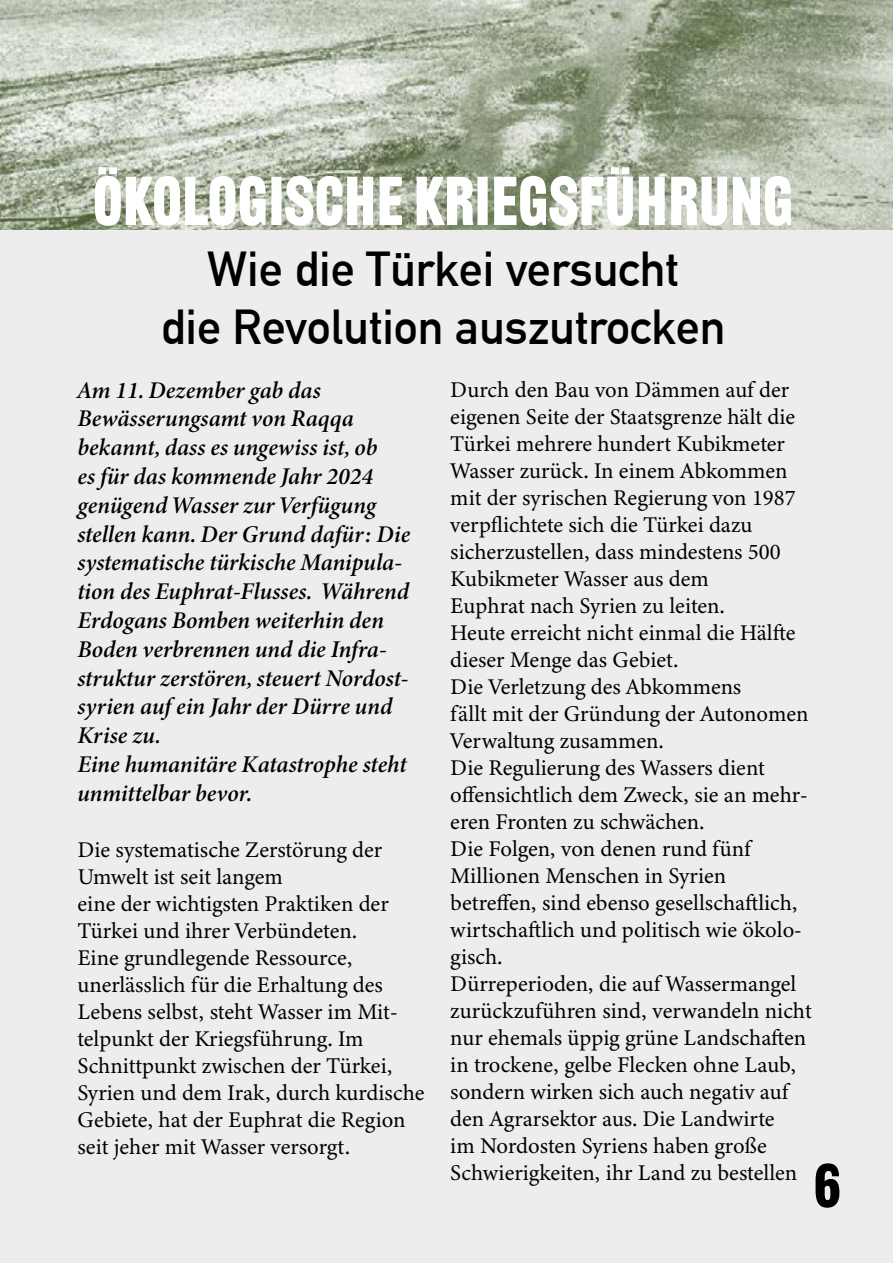
<style>
.page{position:relative;width:893px;height:1263px;background:#ededed}
.page>*{position:absolute;margin:0;border:0;box-sizing:border-box;transform-origin:0 0}
.t1{font:67.5px "Railroad Gothic ATF";color:#fff}
.t2{font:60px "Railroad Gothic ATF";color:#000}
.t3{font:700 48px/57.6px "DIN Alternate";color:#000;text-align:center}
.t4{font:italic 24px/28.8px "Minion Variable Concept";color:#000}
.t5{font:22.5px/27px "Minion Variable Concept";color:#000}
</style>
<div class="page">
<img style="left:0;top:0;width:893px;height:230px">
<h1 class="t1" style="left:93px;top:161px;width:702px">ÖKOLOGISCHE KRIEGSFÜHRUNG</h1>
<h3 class="t3" style="left:161px;top:237px;width:566px">Wie die Türkei versucht<br>die Revolution auszutrocken</h3>
<p class="t4" style="left:77px;top:375px;width:334px">Am 11. Dezember gab das<br>Bewässerungsamt von Raqqa bekannt, dass es ungewiss ist, ob<br>es für das kommende Jahr 2024 genügend Wasser zur Verfügung stellen kann. Der Grund dafür: Die systematische türkische Manipula&shy;tion des Euphrat-Flusses. Während<br>Erdogans Bomben weiterhin den<br>Boden verbrennen und die Infra&shy;struktur zerstören, steuert Nordost&shy;syrien auf ein Jahr der Dürre und<br>Krise zu.<br>Eine humanitäre Katastrophe steht unmittelbar bevor.</p>
<p class="t5" style="left:77px;top:836px;width:349px">Die systematische Zerstörung der<br>Umwelt ist seit langem<br>eine der wichtigsten Praktiken der<br>Türkei und ihrer Verbündeten.<br>Eine grundlegende Ressource, unerlässlich für die Erhaltung des<br>Lebens selbst, steht Wasser im Mit&shy;telpunkt der Kriegsführung. Im<br>Schnittpunkt zwischen der Türkei,<br>Syrien und dem Irak, durch kurdische<br>Gebiete, hat der Euphrat die Region seit jeher mit Wasser versorgt.</p>
<p class="t5" style="left:450px;top:376px;width:363px">Durch den Bau von Dämmen auf der eigenen Seite der Staatsgrenze hält die Türkei mehrere hundert Kubikmeter Wasser zurück. In einem Abkommen mit der syrischen Regierung von 1987 verpflichtete sich die Türkei dazu sicherzustellen, dass mindestens 500<br>Kubikmeter Wasser aus dem<br>Euphrat nach Syrien zu leiten.<br>Heute erreicht nicht einmal die Hälfte dieser Menge das Gebiet.<br>Die Verletzung des Abkommens<br>fällt mit der Gründung der Autonomen Verwaltung zusammen.<br>Die Regulierung des Wassers dient offensichtlich dem Zweck, sie an mehr&shy;eren Fronten zu schwächen.<br>Die Folgen, von denen rund fünf Millionen Menschen in Syrien betreffen, sind ebenso gesellschaftlich, wirtschaftlich und politisch wie ökolo&shy;gisch.<br>Dürreperioden, die auf Wassermangel zurückzuführen sind, verwandeln nicht nur ehemals üppig grüne Landschaften in trockene, gelbe Flecken ohne Laub, sondern wirken sich auch negativ auf den Agrarsektor aus. Die Landwirte<br>im Nordosten Syriens haben große Schwierigkeiten, ihr Land zu bestellen</p>
<h2 class="t2" style="left:814px;top:1150px;width:28px">6</h2>
</div>
